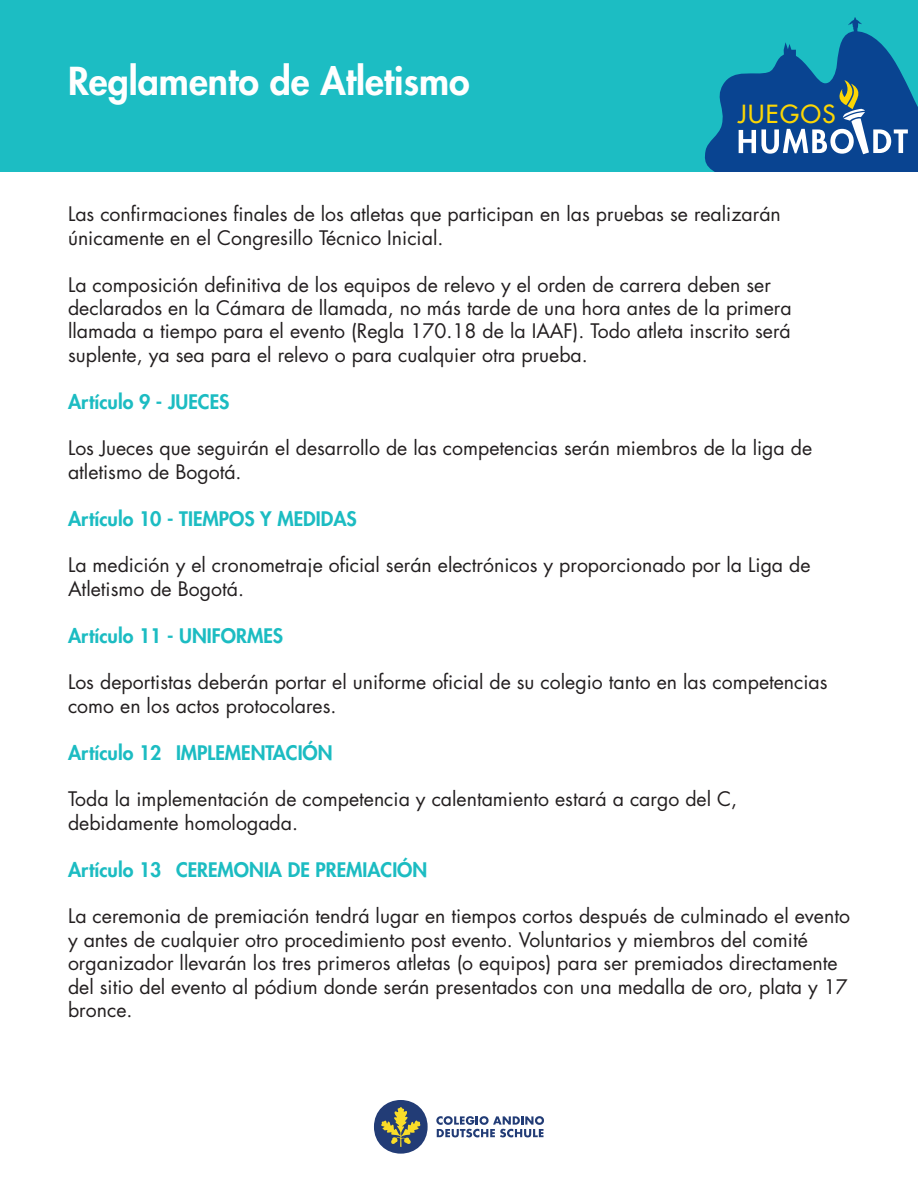
<style>
.page{position:relative;width:918px;height:1188px;background:#fff}
.page>*{position:absolute;margin:0;border:0;box-sizing:border-box;transform-origin:0 0}
.t1{font:800 37.5px "Futura Std";color:#fff}
.t2{font:500 24.3px "Futura Std";letter-spacing:.065em;color:#fbd605}
.t3{font:19.5px/23.4px "Futura Std";color:#231f20}
.t4{font:800 19.5px "Futura Std";color:#1cbcc2}
</style>
<div class="page">
<div style="left:0;top:0;width:918px;height:171px;background:#1cbdc3"></div>
<svg style="left:704px;top:17px;width:214px;height:154px"></svg>
<svg style="left:436px;top:1116px;width:108px;height:21px"></svg>
<div style="left:374px;top:1100px;width:54px;height:54px;background:#223c76;border-radius:50%"></div>
<svg style="left:381px;top:1107px;width:39px;height:40px"></svg>
<h1 class="t1" style="left:68px;top:57px;width:403px">Reglamento de Atletismo</h1>
<p class="t2" style="left:738px;top:99px;width:99px">JUEGOS</p>
<p class="t3" style="left:68px;top:203px;width:714px">Las confirmaciones finales de los atletas que participan en las pruebas se realizarán únicamente en el Congresillo Técnico Inicial.</p>
<p class="t3" style="left:68px;top:273px;width:725px">La composición definitiva de los equipos de relevo y el orden de carrera deben ser declarados en la Cámara de llamada, no más tarde de una hora antes de la primera llamada a tiempo para el evento (Regla 170.18 de la IAAF). Todo atleta inscrito será suplente, ya sea para el relevo o para cualquier otra prueba.</p>
<p class="t4" style="left:68px;top:389px;width:163px">Artículo 9 - JUECES</p>
<p class="t3" style="left:68px;top:437px;width:746px">Los Jueces que seguirán el desarrollo de las competencias serán miembros de la liga de atletismo de Bogotá.</p>
<p class="t4" style="left:68px;top:506px;width:290px">Artículo 10 - TIEMPOS Y MEDIDAS</p>
<p class="t3" style="left:68px;top:554px;width:744px">La medición y el cronometraje oficial serán electrónicos y proporcionado por la Liga de<br>Atletismo de Bogotá.</p>
<p class="t4" style="left:68px;top:623px;width:217px">Artículo 11 - UNIFORMES</p>
<p class="t3" style="left:68px;top:671px;width:761px">Los deportistas deberán portar el uniforme oficial de su colegio tanto en las competencias como en los actos protocolares.</p>
<p class="t4" style="left:68px;top:740px;width:266px">Artículo 12 IMPLEMENTACIÓN</p>
<p class="t3" style="left:68px;top:788px;width:671px">Toda la implementación de competencia y calentamiento estará a cargo del C, debidamente homologada.</p>
<p class="t4" style="left:68px;top:857px;width:361px">Artículo 13 CEREMONIA DE PREMIACIÓN</p>
<p class="t3" style="left:68px;top:905px;width:784px">La ceremonia de premiación tendrá lugar en tiempos cortos después de culminado el evento y antes de cualquier otro procedimiento post evento. Voluntarios y miembros del comité organizador llevarán los tres primeros atletas (o equipos) para ser premiados directamente del sitio del evento al pódium donde serán presentados con una medalla de oro, plata y 17 bronce.</p>
</div>
